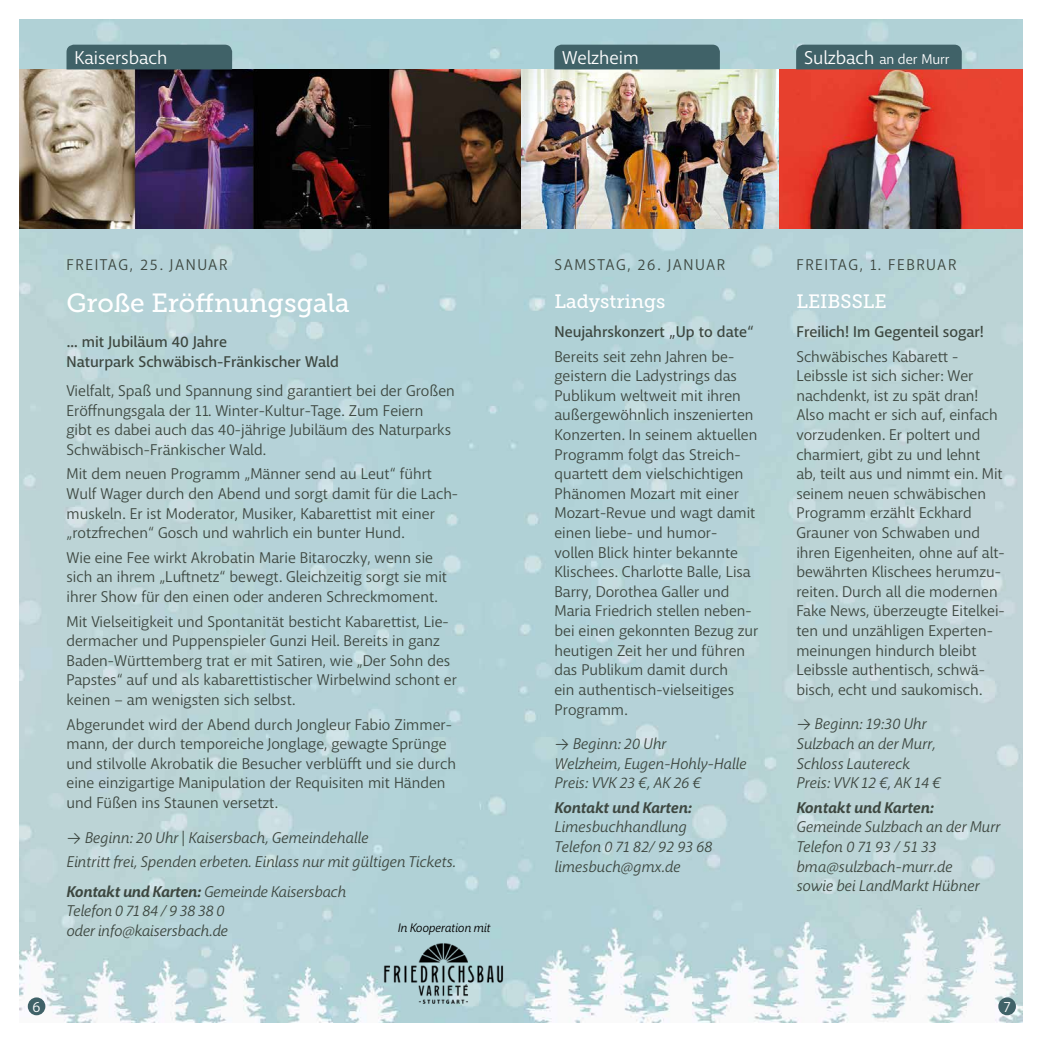
<style>
.page{position:relative;width:1042px;height:1042px;background:#fff}
.page>*{position:absolute;margin:0;border:0;box-sizing:border-box;transform-origin:0 0}
.t1{font:26.25px "Museo Slab 500";color:#fff}
.t2{font:19.25px "Museo Slab 500";color:#fff}
.t3{font:18.38px "Macha";color:#fff}
.t4{font:15.4px/19.6px "Macha";color:#3d4740}
.t5{font:italic 15.4px/19.6px "Macha";color:#3d4740}
.t6{font:500 15.4px/19.6px "Macha";color:#3d4740}
.t7{font:15.4px "Macha";letter-spacing:.1em;color:#3d4740}
.t8{font:italic 700 15.4px "Macha";color:#3d4740}
.t9{font:14.88px "Macha";color:#fff}
.t10{font:14px "Macha";color:#fff}
.t11{font:italic 12.25px "Macha";letter-spacing:-.01em;color:#000}
.s1{font-size:18.38px}
.s2{font-family:"Profile XP";font-weight:300;font-style:normal}
.s3{font-weight:700}
</style>
<div class="page">
<img style="left:20px;top:20px;width:1002px;height:1002px">
<img style="left:521px;top:69px;width:258px;height:159px">
<img style="left:779px;top:69px;width:243px;height:159px">
<div style="left:554px;top:45px;width:166px;height:24px;background:#406268"></div>
<div style="left:796px;top:45px;width:166px;height:24px;background:#406268"></div>
<img style="left:20px;top:69px;width:501px;height:159px">
<div style="left:67px;top:45px;width:165px;height:24px;background:#406268"></div>
<div style="left:998px;top:997px;width:18px;height:18px;background:#406268;border-radius:50%"></div>
<img style="left:371px;top:940px;width:141px;height:68px">
<div style="left:28px;top:997px;width:17px;height:18px;background:#406268;border-radius:50%"></div>
<p class="t3" style="left:74px;top:46px;width:94px">Kaisersbach</p>
<p class="t3" style="left:562px;top:46px;width:78px">Welzheim</p>
<p class="t10" style="left:804px;top:50px;width:147px"><span class="s1">Sulzbach</span> an der Murr</p>
<p class="t9" style="left:33px;top:997px;width:10px">6</p>
<p class="t7" style="left:67px;top:255px;width:162px">FREITAG, 25. JANUAR</p>
<h1 class="t1" style="left:67px;top:289px;width:285px">Große Eröffnungsgala</h1>
<p class="t6" style="left:67px;top:332px;width:274px">... mit Jubiläum 40 Jahre<br>Naturpark Schwäbisch-Fränkischer Wald</p>
<p class="t4" style="left:67px;top:381px;width:390px">Vielfalt, Spaß und Spannung sind garantiert bei der Großen Eröffnungsgala der 11. Winter-Kultur-Tage. Zum Feiern<br>gibt es dabei auch das 40-jährige Jubiläum des Naturparks Schwäbisch-Fränkischer Wald.</p>
<p class="t4" style="left:67px;top:464px;width:393px">Mit dem neuen Programm „Männer send au Leut“ führt Wulf Wager durch den Abend und sorgt damit für die Lach&shy;muskeln. Er ist Moderator, Musiker, Kabarettist mit einer „rotzfrechen“ Gosch und wahrlich ein bunter Hund.</p>
<p class="t4" style="left:67px;top:548px;width:382px">Wie eine Fee wirkt Akrobatin Marie Bitaroczky, wenn sie sich an ihrem „Luftnetz“ bewegt. Gleichzeitig sorgt sie mit ihrer Show für den einen oder anderen Schreckmoment.</p>
<p class="t4" style="left:67px;top:612px;width:392px">Mit Vielseitigkeit und Spontanität besticht Kabarettist, Lie&shy;dermacher und Puppenspieler Gunzi Heil. Bereits in ganz Baden-Württemberg trat er mit Satiren, wie „Der Sohn des Papstes“ auf und als kabarettistischer Wirbelwind schont er keinen – am wenigsten sich selbst.</p>
<p class="t4" style="left:67px;top:715px;width:391px">Abgerundet wird der Abend durch Jongleur Fabio Zimmer&shy;mann, der durch temporeiche Jonglage, gewagte Sprünge und stilvolle Akrobatik die Besucher verblüfft und sie durch eine einzigartige Manipulation der Requisiten mit Händen und Füßen ins Staunen versetzt.</p>
<p class="t5" style="left:67px;top:825px;width:391px;line-height:24.5px"><span class="s2">&gt;</span> Beginn: 20 Uhr | Kaisersbach, Gemeindehalle<br>Eintritt frei, Spenden erbeten. Einlass nur mit gültigen Tickets.</p>
<p class="t5" style="left:67px;top:882px;width:281px"><span class="s3">Kontakt und Karten:</span> Gemeinde Kaisersbach<br>Telefon 0 71 84 / 9 38 38 0<br>oder info@kaisersbach.de</p>
<p class="t11" style="left:398px;top:920px;width:94px">In Kooperation mit</p>
<p class="t7" style="left:554px;top:255px;width:172px">SAMSTAG, 26. JANUAR</p>
<p class="t2" style="left:554px;top:290px;width:113px">Ladystrings</p>
<p class="t6" style="left:554px;top:322px;width:201px">Neujahrskonzert „Up to date“</p>
<p class="t4" style="left:554px;top:347px;width:205px">Bereits seit zehn Jahren be&shy;geistern die Ladystrings das<br>Publikum weltweit mit ihren außergewöhnlich inszenierten<br>Konzerten. In seinem aktuellen<br>Programm folgt das Streich&shy;quartett dem vielschichtigen<br>Phänomen Mozart mit einer<br>Mozart-Revue und wagt damit einen liebe- und humor&shy;vollen Blick hinter bekannte<br>Klischees. Charlotte Balle, Lisa<br>Barry, Dorothea Galler und<br>Maria Friedrich stellen neben&shy;bei einen gekonnten Bezug zur heutigen Zeit her und führen das Publikum damit durch<br>ein authentisch-vielseitiges<br>Programm.</p>
<p class="t5" style="left:554px;top:734px;width:193px"><span class="s2">&gt;</span> Beginn: 20 Uhr<br>Welzheim, Eugen-Hohly-Halle<br>Preis: VVK 23 €, AK 26 €</p>
<p class="t8" style="left:554px;top:797px;width:139px">Kontakt und Karten:</p>
<p class="t5" style="left:554px;top:817px;width:159px">Limesbuchhandlung<br>Telefon 0 71 82/ 92 93 68 limesbuch@gmx.de</p>
<p class="t7" style="left:796px;top:255px;width:161px">FREITAG, 1. FEBRUAR</p>
<p class="t2" style="left:796px;top:290px;width:92px">LEIBSSLE</p>
<p class="t6" style="left:796px;top:322px;width:189px">Freilich! Im Gegenteil sogar!</p>
<p class="t4" style="left:796px;top:347px;width:210px">Schwäbisches Kabarett -<br>Leibssle ist sich sicher: Wer nachdenkt, ist zu spät dran!<br>Also macht er sich auf, einfach vorzudenken. Er poltert und charmiert, gibt zu und lehnt<br>ab, teilt aus und nimmt ein. Mit seinem neuen schwäbischen<br>Programm erzählt Eckhard<br>Grauner von Schwaben und ihren Eigenheiten, ohne auf alt&shy;bewährten Klischees herumzu&shy;reiten. Durch all die modernen<br>Fake News, überzeugte Eitelkei&shy;ten und unzähligen Experten&shy;meinungen hindurch bleibt<br>Leibssle authentisch, schwä&shy;bisch, echt und saukomisch.</p>
<p class="t5" style="left:796px;top:714px;width:146px"><span class="s2">&gt;</span> Beginn: 19:30 Uhr<br>Sulzbach an der Murr,<br>Schloss Lautereck<br>Preis: VVK 12 €, AK 14 €</p>
<p class="t8" style="left:796px;top:797px;width:139px">Kontakt und Karten:</p>
<p class="t5" style="left:796px;top:817px;width:205px">Gemeinde Sulzbach an der Murr<br>Telefon 0 71 93 / 51 33 bma@sulzbach-murr.de<br>sowie bei LandMarkt Hübner</p>
<p class="t9" style="left:1003px;top:997px;width:9px">7</p>
</div>
